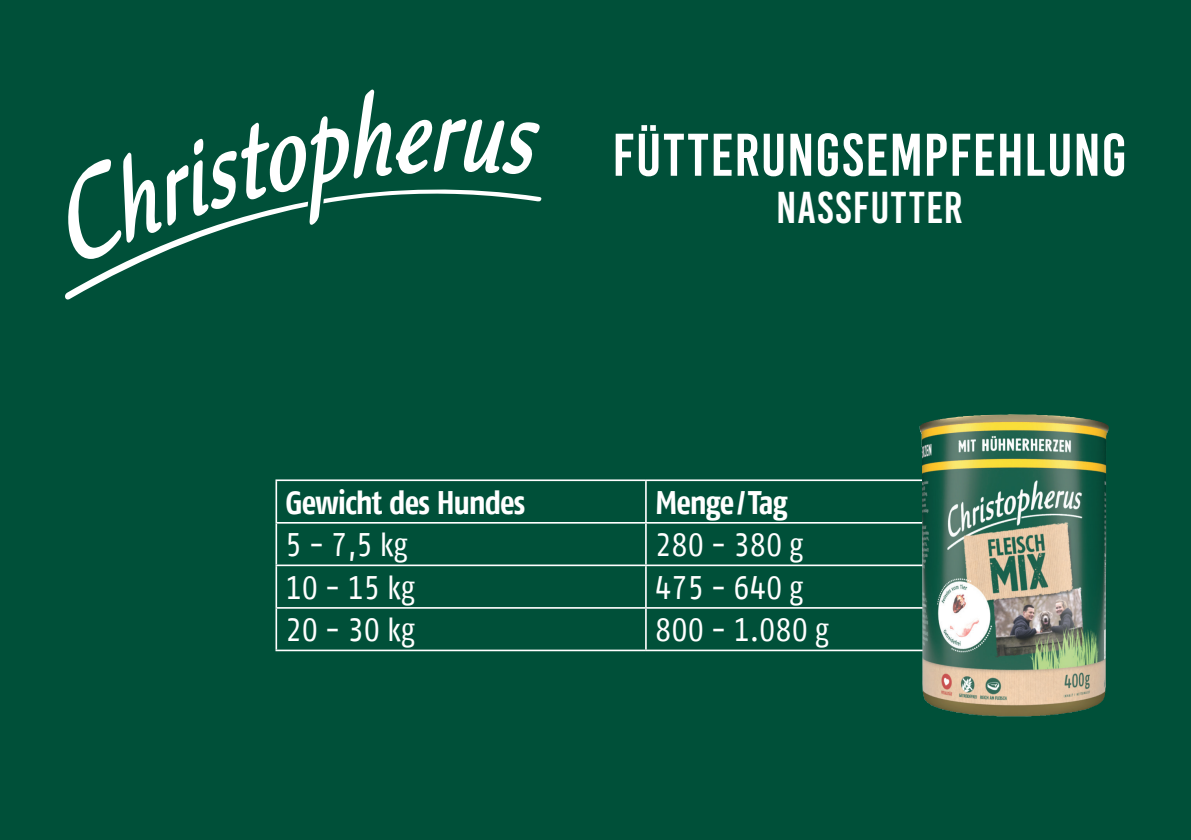
<style>
.page{position:relative;width:1191px;height:840px;background:#fff}
.page>*{position:absolute;margin:0;border:0;box-sizing:border-box;transform-origin:0 0}
.t1{font:60px "Bebas Kai";letter-spacing:.02em;color:#fff}
.t2{font:44.6px "Bebas Kai";letter-spacing:.03em;color:#fff}
.t3{font:32.6px "Fago Co Regular Tf";color:#fff}
.t4{font:32.6px "Fago Co Bold Tf";letter-spacing:-.035em;color:#fff}
</style>
<div class="page">
<div style="left:0;top:0;width:1191px;height:839px;background:#005039"></div>
<svg style="left:65px;top:197px;width:476px;height:102px"></svg>
<svg style="left:66px;top:89px;width:474px;height:170px"></svg>
<hr style="left:275px;top:479px;width:371px;height:2px;background:#fff">
<hr style="left:275px;top:481px;width:2px;height:40px;background:#fff">
<hr style="left:646px;top:479px;width:370px;height:2px;background:#fff">
<hr style="left:645px;top:481px;width:2px;height:40px;background:#fff">
<hr style="left:275px;top:521px;width:371px;height:2px;background:#fff">
<hr style="left:275px;top:523px;width:2px;height:41px;background:#fff">
<hr style="left:646px;top:521px;width:370px;height:2px;background:#fff">
<hr style="left:645px;top:523px;width:2px;height:41px;background:#fff">
<hr style="left:275px;top:564px;width:371px;height:2px;background:#fff">
<hr style="left:275px;top:566px;width:2px;height:40px;background:#fff">
<hr style="left:646px;top:564px;width:370px;height:2px;background:#fff">
<hr style="left:645px;top:566px;width:2px;height:40px;background:#fff">
<hr style="left:275px;top:606px;width:371px;height:2px;background:#fff">
<hr style="left:275px;top:608px;width:2px;height:41px;background:#fff">
<hr style="left:646px;top:606px;width:370px;height:2px;background:#fff">
<hr style="left:645px;top:608px;width:2px;height:41px;background:#fff">
<hr style="left:275px;top:649px;width:371px;height:2px;background:#fff">
<hr style="left:646px;top:649px;width:370px;height:2px;background:#fff">
<img style="left:919px;top:414px;width:189px;height:302px">
<p class="t1" style="left:612px;top:123px;width:516px">FÜTTERUNGSEMPFEHLUNG</p>
<p class="t2" style="left:776px;top:183px;width:188px">NASSFUTTER</p>
<p class="t4" style="left:285px;top:483px;width:241px">Gewicht des Hundes</p>
<p class="t4" style="left:655px;top:483px;width:134px">Menge/Tag</p>
<p class="t3" style="left:285px;top:526px;width:124px">5 - 7,5 kg</p>
<p class="t3" style="left:655px;top:526px;width:150px">280 - 380 g</p>
<p class="t3" style="left:285px;top:568px;width:131px">10 - 15 kg</p>
<p class="t3" style="left:655px;top:568px;width:150px">475 - 640 g</p>
<p class="t3" style="left:285px;top:611px;width:131px">20 - 30 kg</p>
<p class="t3" style="left:655px;top:611px;width:175px">800 - 1.080 g</p>
</div>
